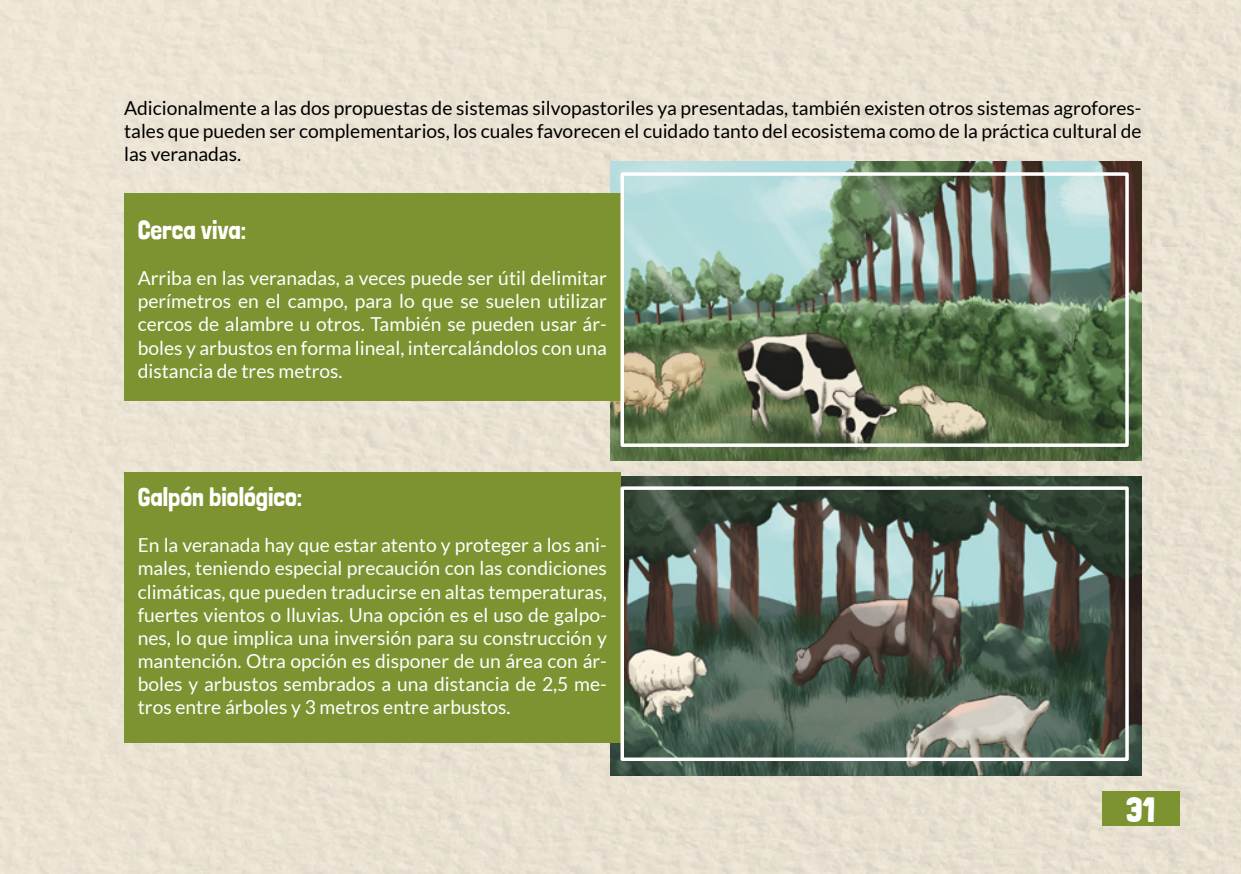
<style>
.page{position:relative;width:1241px;height:874px;background:#fff}
.page>*{position:absolute;margin:0;border:0;box-sizing:border-box;transform-origin:0 0}
.t1{font:35px "Londrina Solid";color:#fff}
.t2{font:26.25px "Londrina Solid";color:#fff}
.t3{font:19.25px/23.1px "Lato";color:#fff;text-align:justify}
.t4{font:19.25px/23.1px "Lato";color:#000;text-align:justify}
</style>
<div class="page">
<div style="left:0;top:0;width:1240px;height:873px;background:#eae3d3"></div>
<div style="left:1102px;top:791px;width:77px;height:34px;background:#7d9331"></div>
<img style="left:610px;top:161px;width:531px;height:299px">
<img style="left:610px;top:476px;width:531px;height:299px">
<div style="left:124px;top:193px;width:496px;height:207px;background:#7d9331"></div>
<div style="left:124px;top:472px;width:496px;height:270px;background:#7d9331"></div>
<div style="left:620px;top:172px;width:508px;height:274px;border:4px solid #fff"></div>
<div style="left:620px;top:486px;width:508px;height:274px;border:4px solid #fff"></div>
<p class="t4" style="left:124px;top:96px;width:1018px">Adicionalmente a las dos propuestas de sistemas silvopastoriles ya presentadas, también existen otros sistemas agrofores&shy;tales que pueden ser complementarios, los cuales favorecen el cuidado tanto del ecosistema como de la práctica cultural de las veranadas.</p>
<h2 class="t2" style="left:138px;top:214px;width:110px">Cerca viva:</h2>
<p class="t3" style="left:138px;top:266px;width:470px">Arriba en las veranadas, a veces puede ser útil delimitar perímetros en el campo, para lo que se suelen utilizar cercos de alambre u otros. También se pueden usar ár&shy;boles y arbustos en forma lineal, intercalándolos con una distancia de tres metros.</p>
<h2 class="t2" style="left:138px;top:481px;width:166px">Galpón biológico:</h2>
<p class="t3" style="left:138px;top:533px;width:470px">En la veranada hay que estar atento y proteger a los ani&shy;males, teniendo especial precaución con las condiciones climáticas, que pueden traducirse en altas temperaturas, fuertes vientos o lluvias. Una opción es el uso de galpo&shy;nes, lo que implica una inversión para su construcción y mantención. Otra opción es disponer de un área con ár&shy;boles y arbustos sembrados a una distancia de 2,5 me&shy;tros entre árboles y 3 metros entre arbustos.</p>
<h1 class="t1" style="left:1125px;top:788px;width:32px">31</h1>
</div>
